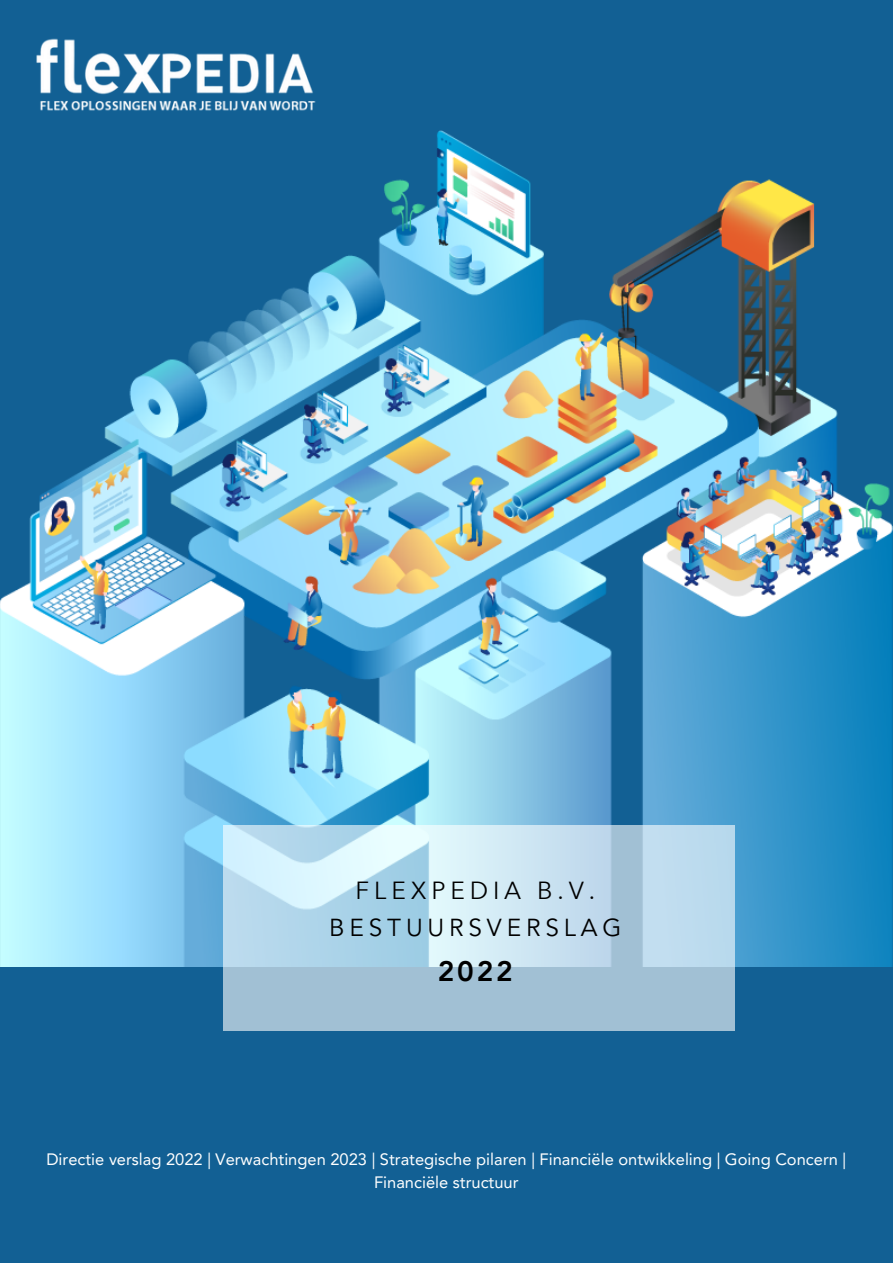
<style>
.page{position:relative;width:893px;height:1264px;background:#fff}
.page>*{position:absolute;margin:0;border:0;box-sizing:border-box;transform-origin:0 0}
.t1{font:800 28.05px "Avenir LT Pro";color:#000}
.t2{font:24.3px "Avenir LT Std";letter-spacing:.2em;color:#000}
.t3{font:24.3px "Avenir Next Thai Trad";letter-spacing:.2em;color:#000}
.t4{font:16.5px/22.5px "Avenir LT Pro";color:#fff;text-align:center}
</style>
<div class="page">
<div style="left:0;top:0;width:892px;height:1262px;background:#126094"></div>
<img style="left:36px;top:38px;width:280px;height:73px">
<img style="left:0;top:131px;width:892px;height:835px">
<svg style="left:223px;top:825px;width:512px;height:206px;background:#b7d5e6"></svg>
<p class="t3" style="left:355px;top:876px;width:241px">FLEXPEDIA B.V.</p>
<p class="t2" style="left:329px;top:917px;width:294px">BESTUURSVERSLAG</p>
<p class="t1" style="left:438px;top:960px;width:76px">2022</p>
<p class="t4" style="left:46px;top:1149px;width:801px">Directie verslag 2022 | Verwachtingen 2023 | Strategische pilaren | Financiële ontwikkeling | Going Concern |<br>Financiële structuur</p>
</div>
